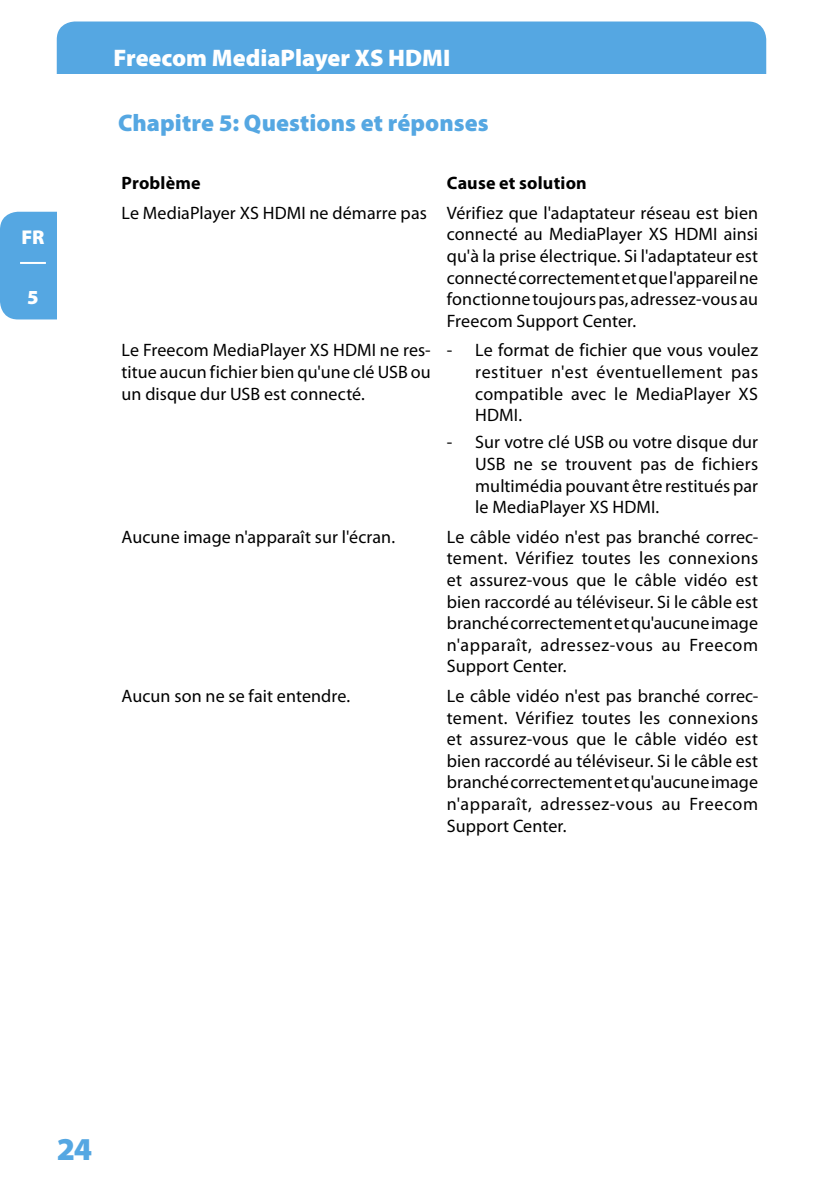
<style>
.page{position:relative;width:840px;height:1191px;background:#fff}
.page>*{position:absolute;margin:0;border:0;box-sizing:border-box;transform-origin:0 0}
.t1{font:900 32px "Myriad Pro";color:#55a7e2}
.t2{font:900 24px "Myriad Pro";color:#55a7e2}
.t3{font:900 24px "Myriad Pro";color:#fff}
.t4{font:900 20px "Myriad Pro";color:#fff}
.t5{font:18px/21.6px "Myriad Pro";letter-spacing:.01em;color:#000;text-align:justify}
.t6{font:700 18px "Myriad Pro";letter-spacing:.01em;color:#000}
</style>
<div class="page">
<div style="left:57px;top:22px;width:708px;height:52px;background:#55a7e2"></div>
<div style="left:0;top:212px;width:57px;height:107px;background:#55a7e2"></div>
<hr style="left:20px;top:262px;width:26px;height:2px;background:#fff">
<p class="t4" style="left:21px;top:224px;width:25px">FR</p>
<p class="t4" style="left:27px;top:284px;width:13px">5</p>
<h2 class="t3" style="left:113px;top:42px;width:338px">Freecom MediaPlayer XS HDMI</h2>
<h2 class="t2" style="left:118px;top:107px;width:371px">Chapitre 5: Questions et réponses</h2>
<p class="t6" style="left:121px;top:171px;width:81px">Problème</p>
<p class="t6" style="left:446px;top:171px;width:141px">Cause et solution</p>
<p class="t5" style="left:446px;top:202px;width:312px;text-indent:-325px">Le MediaPlayer XS HDMI ne démarre pas Vérifiez que l'adaptateur réseau est bien connecté au MediaPlayer XS HDMI ainsi qu'à la prise électrique. Si l'adaptateur est connecté correctement et que l'appareil ne fonctionne toujours pas, adressez-vous au Freecom Support Center.</p>
<p class="t5" style="left:121px;top:339px;width:310px">Le Freecom MediaPlayer XS HDMI ne res&shy;titue aucun fichier bien qu'une clé USB ou un disque dur USB est connecté.</p>
<p class="t5" style="left:475px;top:339px;width:284px;text-indent:-28px">- Le format de fichier que vous voulez restituer n'est éventuellement pas compatible avec le MediaPlayer XS HDMI.</p>
<p class="t5" style="left:475px;top:431px;width:284px;text-indent:-28px">- Sur votre clé USB ou votre disque dur USB ne se trouvent pas de fichiers multimédia pouvant être restitués par le MediaPlayer XS HDMI.</p>
<p class="t5" style="left:121px;top:525px;width:275px">Aucune image n'apparaît sur l'écran.</p>
<p class="t5" style="left:446px;top:525px;width:312px">Le câble vidéo n'est pas branché correc&shy;tement. Vérifiez toutes les connexions et assurez-vous que le câble vidéo est bien raccordé au téléviseur. Si le câble est branché correctement et qu'aucune image n'apparaît, adressez-vous au Freecom Support Center.</p>
<p class="t5" style="left:121px;top:685px;width:230px">Aucun son ne se fait entendre.</p>
<p class="t5" style="left:446px;top:685px;width:312px">Le câble vidéo n'est pas branché correc&shy;tement. Vérifiez toutes les connexions et assurez-vous que le câble vidéo est bien raccordé au téléviseur. Si le câble est branché correctement et qu'aucune image n'apparaît, adressez-vous au Freecom Support Center.</p>
<h1 class="t1" style="left:57px;top:1127px;width:37px">24</h1>
</div>
